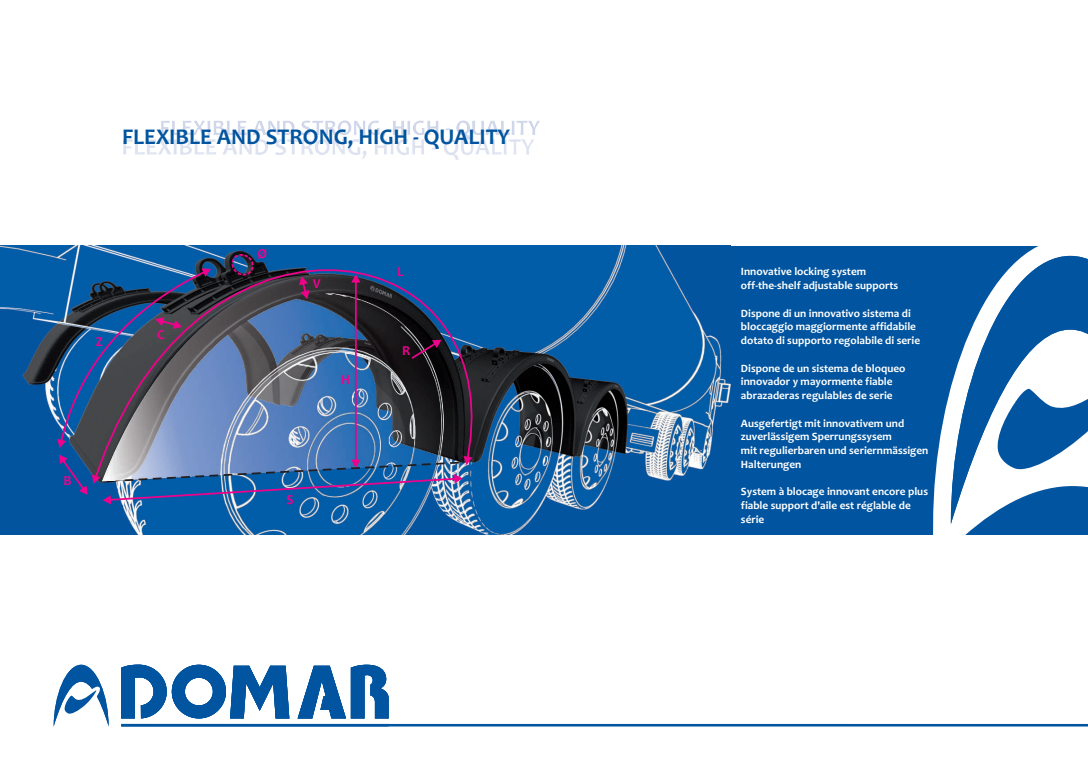
<style>
.page{position:relative;width:1088px;height:780px;background:#fff}
.page>*{position:absolute;margin:0;border:0;box-sizing:border-box;transform-origin:0 0}
.t1{font:700 22.62px "Candara";color:#01549f}
.t2{font:700 13.75px "Candara";color:#ed028c}
.t3{font:700 11.25px/13.8px "Candara";color:#fff}
</style>
<div class="page">
<div style="left:0;top:246px;width:1088px;height:288px;background:#01549f"></div>
<img style="left:0;top:246px;width:730px;height:288px">
<img style="left:123px;top:139px;width:163px;height:16px">
<img style="left:161px;top:121px;width:150px;height:14px">
<svg style="left:463px;top:269px;width:9px;height:215px"></svg>
<svg style="left:57px;top:251px;width:406px;height:253px"></svg>
<svg style="left:915px;top:246px;width:173px;height:289px"></svg>
<svg style="left:944px;top:249px;width:144px;height:286px"></svg>
<svg style="left:951px;top:256px;width:137px;height:268px"></svg>
<svg style="left:974px;top:336px;width:114px;height:145px"></svg>
<svg style="left:121px;top:664px;width:267px;height:54px"></svg>
<svg style="left:54px;top:664px;width:55px;height:62px"></svg>
<hr style="left:121px;top:724px;width:967px;height:2px;background:#01549f">
<h1 class="t1" style="left:122px;top:127px;width:389px">FLEXIBLE AND STRONG, HIGH - QUALITY</h1>
<p class="t2" style="left:96px;top:336px;width:9px">Z</p>
<p class="t2" style="left:63px;top:475px;width:10px">B</p>
<p class="t2" style="left:157px;top:329px;width:9px">C</p>
<p class="t2" style="left:257px;top:247px;width:11px">Ø</p>
<p class="t2" style="left:313px;top:278px;width:9px">V</p>
<p class="t2" style="left:341px;top:373px;width:10px">H</p>
<p class="t2" style="left:286px;top:493px;width:9px">S</p>
<p class="t2" style="left:397px;top:266px;width:8px">L</p>
<p class="t2" style="left:402px;top:344px;width:10px">R</p>
<p class="t3" style="left:741px;top:266px;width:159px">Innovative locking system off-the-shelf adjustable supports</p>
<p class="t3" style="left:741px;top:307px;width:181px">Dispone di un innovativo sistema di bloccaggio maggiormente affidabile dotato di supporto regolabile di serie</p>
<p class="t3" style="left:741px;top:362px;width:166px">Dispone de un sistema de bloqueo innovador y mayormente fiable abrazaderas regulables de serie</p>
<p class="t3" style="left:741px;top:417px;width:189px">Ausgefertigt mit innovativem und zuverlässigem Sperrungssysem<br>mit regulierbaren und seriernmässigen<br>Halterungen</p>
<p class="t3" style="left:741px;top:486px;width:189px">System à blocage innovant encore plus fiable support d'aile est réglable de série</p>
</div>
